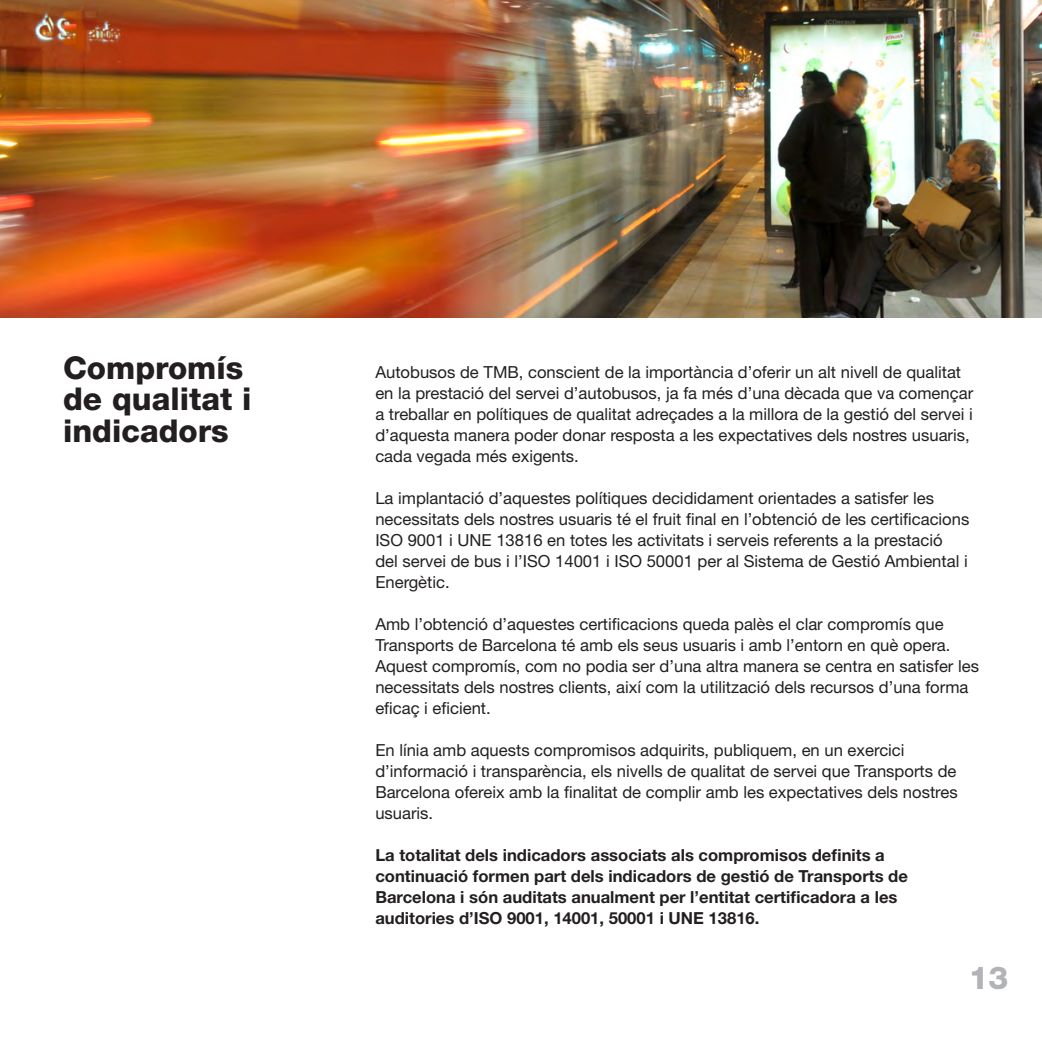
<style>
.page{position:relative;width:1042px;height:1042px;background:#fff}
.page>*{position:absolute;margin:0;border:0;box-sizing:border-box;transform-origin:0 0}
.t1{font:800 31.5px/31.5px "Helvetica Neue LT Std";color:#231f20}
.t2{font:800 31.5px "Helvetica Neue LT Std";color:#b2b3b7}
.t3{font:16.62px/21px "Helvetica Neue LT Std";color:#231f20}
.t4{font:700 16.62px/21px "Helvetica Neue LT Std";color:#231f20}
</style>
<div class="page">
<img style="left:0;top:0;width:1042px;height:317px">
<h1 class="t1" style="left:63px;top:352px;width:190px">Compromís de qualitat i indicadors</h1>
<p class="t3" style="left:375px;top:361px;width:599px">Autobusos de TMB, conscient de la importància d’oferir un alt nivell de qualitat en la prestació del servei d’autobusos, ja fa més d’una dècada que va començar a treballar en polítiques de qualitat adreçades a la millora de la gestió del servei i d’aquesta manera poder donar resposta a les expectatives dels nostres usuaris, cada vegada més exigents.</p>
<p class="t3" style="left:375px;top:487px;width:595px">La implantació d’aquestes polítiques decididament orientades a satisfer les necessitats dels nostres usuaris té el fruit final en l’obtenció de les certificacions ISO 9001 i UNE 13816 en totes les activitats i serveis referents a la prestació<br>del servei de bus i l’ISO 14001 i ISO 50001 per al Sistema de Gestió Ambiental i Energètic.</p>
<p class="t3" style="left:375px;top:613px;width:605px">Amb l’obtenció d’aquestes certificacions queda palès el clar compromís que Transports de Barcelona té amb els seus usuaris i amb l’entorn en què opera.<br>Aquest compromís, com no podia ser d’una altra manera se centra en satisfer les necessitats dels nostres clients, així com la utilització dels recursos d’una forma eficaç i eficient.</p>
<p class="t3" style="left:375px;top:739px;width:584px">En línia amb aquests compromisos adquirits, publiquem, en un exercici d’informació i transparència, els nivells de qualitat de servei que Transports de Barcelona ofereix amb la finalitat de complir amb les expectatives dels nostres usuaris.</p>
<p class="t4" style="left:375px;top:844px;width:534px">La totalitat dels indicadors associats als compromisos definits a continuació formen part dels indicadors de gestió de Transports de Barcelona i són auditats anualment per l’entitat certificadora a les auditories d’ISO 9001, 14001, 50001 i UNE 13816.</p>
<h1 class="t2" style="left:969px;top:959px;width:41px">13</h1>
</div>
